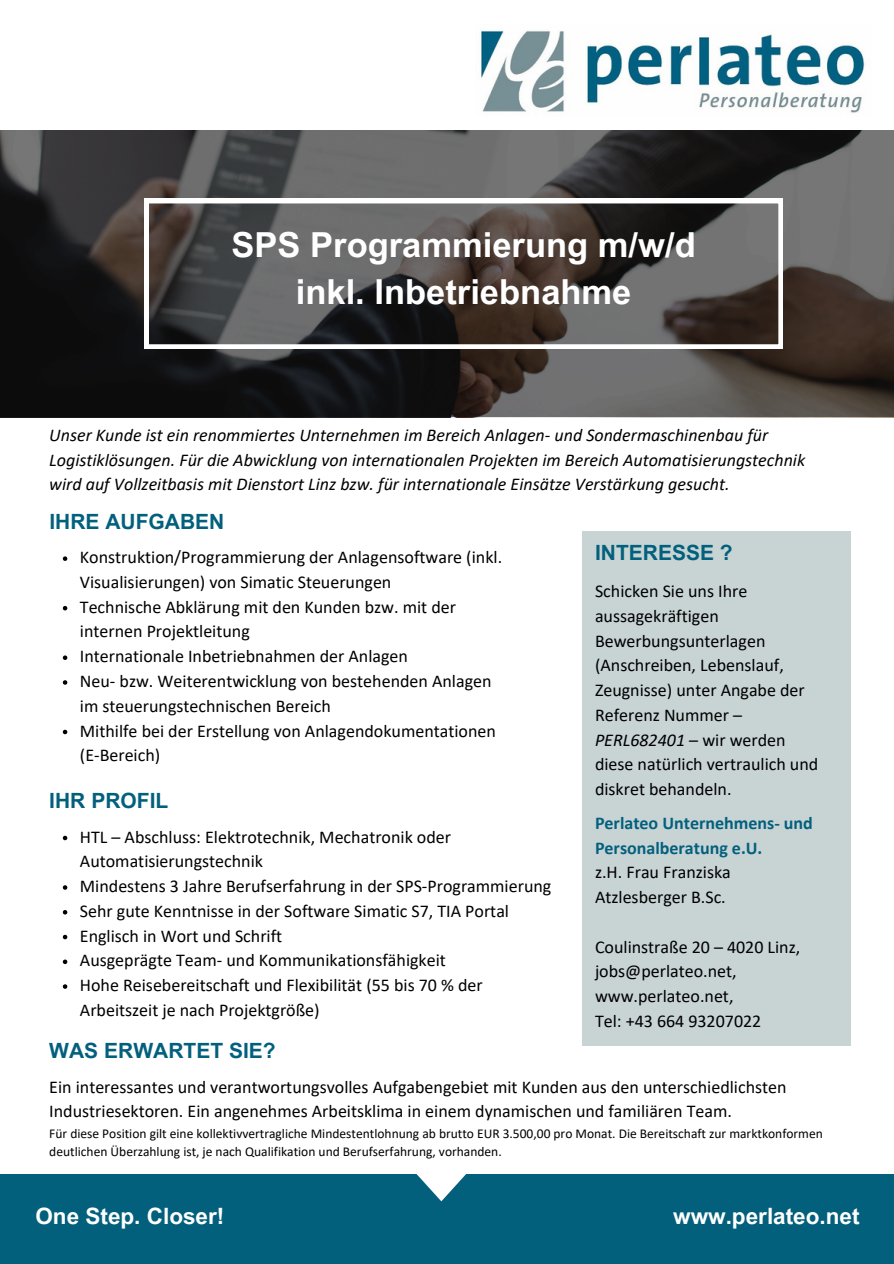
<style>
.page{position:relative;width:894px;height:1264px;background:#fff}
.page>*{position:absolute;margin:0;border:0;box-sizing:border-box;transform-origin:0 0}
.t1{font:700 34.5px/47.2px "Arial MT Pro";color:#fff;text-align:center}
.t2{font:700 22.5px "Arial MT Pro";color:#fff}
.t3{font:700 21px "Arial MT Pro";color:#03607d}
.t4{font:18px/24.8px "Calibri";color:#000}
.t5{font:italic 18px/24.8px "Calibri";color:#000}
.t6{font:700 18px/24.8px "Calibri";color:#03607d}
.t7{font:13.5px/18px "Calibri";color:#000}
.s1{font-style:italic}
.s2{font-weight:400;color:#000}
</style>
<div class="page">
<div style="left:0;top:1174px;width:893px;height:89px;background:#03607d"></div>
<svg style="left:416px;top:1174px;width:50px;height:27px"></svg>
<svg style="left:0;top:130px;width:893px;height:287px;background:#3e3c3c"></svg>
<img style="left:481px;top:30px;width:384px;height:83px">
<svg style="left:144px;top:199px;width:638px;height:149px;background:#585452"></svg>
<svg style="left:63px;top:556px;width:4px;height:5px"></svg>
<svg style="left:63px;top:606px;width:4px;height:4px"></svg>
<svg style="left:63px;top:655px;width:4px;height:5px"></svg>
<svg style="left:63px;top:680px;width:4px;height:4px"></svg>
<svg style="left:63px;top:729px;width:4px;height:5px"></svg>
<svg style="left:63px;top:835px;width:4px;height:5px"></svg>
<svg style="left:63px;top:885px;width:4px;height:4px"></svg>
<svg style="left:63px;top:910px;width:4px;height:4px"></svg>
<svg style="left:63px;top:934px;width:4px;height:5px"></svg>
<svg style="left:63px;top:959px;width:4px;height:5px"></svg>
<svg style="left:63px;top:984px;width:4px;height:4px"></svg>
<div style="left:582px;top:531px;width:268px;height:514px;background:#c8d3d4"></div>
<h1 class="t1" style="left:231px;top:225px;width:465px">SPS Programmierung m/w/d inkl. Inbetriebnahme</h1>
<p class="t5" style="left:49px;top:424px;width:757px">Unser Kunde ist ein renommiertes Unternehmen im Bereich Anlagen- und Sondermaschinenbau für<br>Logistiklösungen. Für die Abwicklung von internationalen Projekten im Bereich Automatisierungstechnik wird auf Vollzeitbasis mit Dienstort Linz bzw. für internationale Einsätze Verstärkung gesucht.</p>
<h4 class="t3" style="left:49px;top:513px;width:176px">IHRE AUFGABEN</h4>
<p class="t4" style="left:80px;top:546px;width:423px">Konstruktion/Programmierung der Anlagensoftware (inkl.<br>Visualisierungen) von Simatic Steuerungen</p>
<p class="t4" style="left:80px;top:596px;width:377px">Technische Abklärung mit den Kunden bzw. mit der internen Projektleitung</p>
<p class="t4" style="left:80px;top:645px;width:329px">Internationale Inbetriebnahmen der Anlagen</p>
<p class="t4" style="left:80px;top:670px;width:413px">Neu- bzw. Weiterentwicklung von bestehenden Anlagen im steuerungstechnischen Bereich</p>
<p class="t4" style="left:80px;top:719px;width:417px">Mithilfe bei der Erstellung von Anlagendokumentationen (E-Bereich)</p>
<h2 class="t3" style="left:49px;top:792px;width:120px">IHR PROFIL</h2>
<p class="t3" style="left:595px;top:545px;width:139px">INTERESSE ?</p>
<h3 class="t4" style="left:595px;top:580px;width:225px">Schicken Sie uns Ihre aussagekräftigen<br>Bewerbungsunterlagen (Anschreiben, Lebenslauf,<br>Zeugnisse) unter Angabe der<br>Referenz Nummer –<br><span class="s1">PERL682401</span> – wir werden diese natürlich vertraulich und diskret behandeln.</h3>
<p class="t6" style="left:595px;top:812px;width:219px">Perlateo Unternehmens- und<br>Personalberatung e.U.<br><span class="s2">z.H. Frau Franziska<br>Atzlesberger B.Sc.</span></p>
<h3 class="t4" style="left:595px;top:935px;width:207px">Coulinstraße 20 – 4020 Linz, jobs@perlateo.net, www.perlateo.net,<br>Tel: +43 664 93207022</h3>
<p class="t4" style="left:80px;top:825px;width:372px">HTL – Abschluss: Elektrotechnik, Mechatronik oder<br>Automatisierungstechnik</p>
<p class="t4" style="left:80px;top:875px;width:473px">Mindestens 3 Jahre Berufserfahrung in der SPS-Programmierung</p>
<p class="t4" style="left:80px;top:899px;width:430px">Sehr gute Kenntnisse in der Software Simatic S7, TIA Portal</p>
<p class="t4" style="left:80px;top:924px;width:204px">Englisch in Wort und Schrift</p>
<p class="t4" style="left:80px;top:949px;width:367px">Ausgeprägte Team- und Kommunikationsfähigkeit</p>
<h2 class="t4" style="left:80px;top:974px;width:404px">Hohe Reisebereitschaft und Flexibilität (55 bis 70 % der<br>Arbeitszeit je nach Projektgröße)</h2>
<h2 class="t3" style="left:49px;top:1042px;width:228px">WAS ERWARTET SIE?</h2>
<h4 class="t4" style="left:49px;top:1075px;width:738px">Ein interessantes und verantwortungsvolles Aufgabengebiet mit Kunden aus den unterschiedlichsten<br>Industriesektoren. Ein angenehmes Arbeitsklima in einem dynamischen und familiären Team.</h4>
<h4 class="t7" style="left:49px;top:1125px;width:774px">Für diese Position gilt eine kollektivvertragliche Mindestentlohnung ab brutto EUR 3.500,00 pro Monat. Die Bereitschaft zur marktkonformen deutlichen Überzahlung ist, je nach Qualifikation und Berufserfahrung, vorhanden.</h4>
<h2 class="t2" style="left:35px;top:1207px;width:190px">One Step. Closer!</h2>
<p class="t2" style="left:673px;top:1207px;width:188px">www.perlateo.net</p>
</div>
